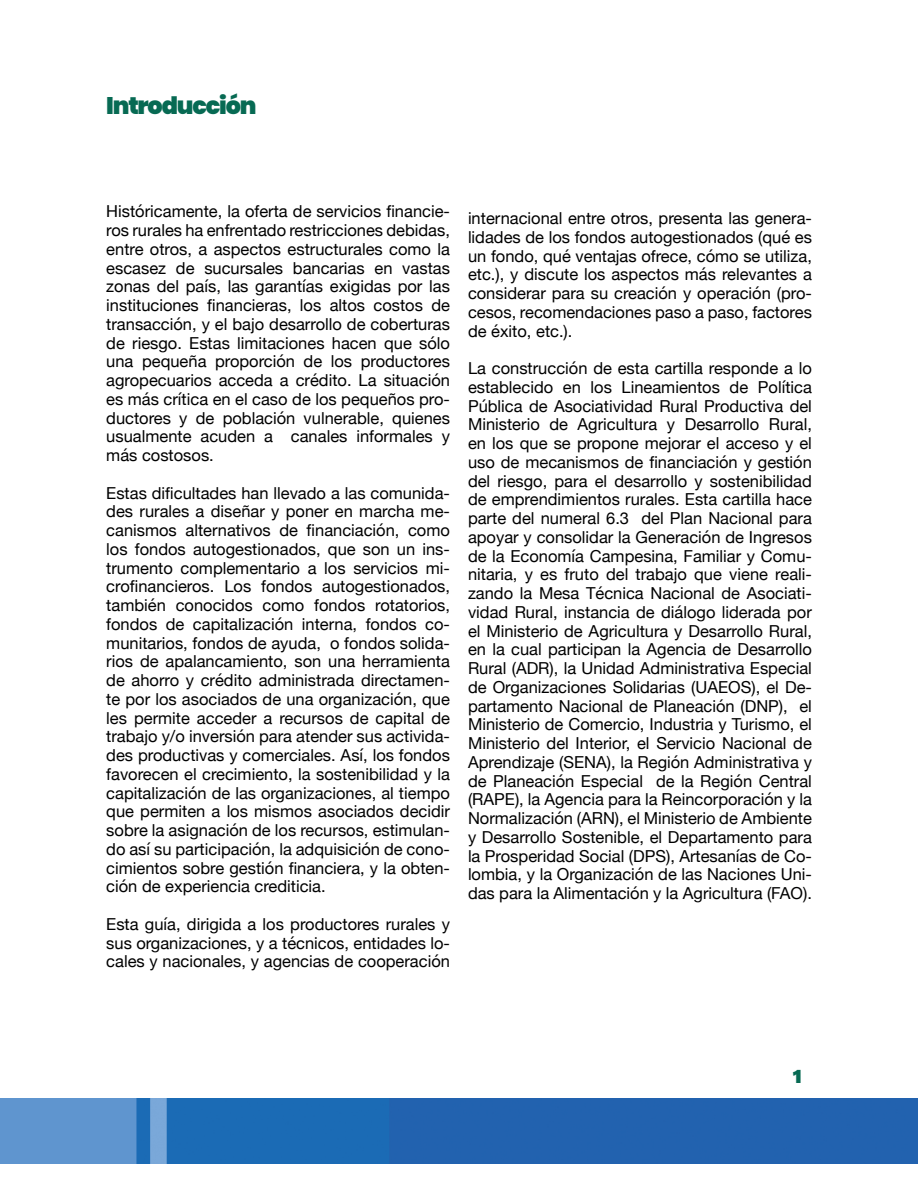
<style>
.page{position:relative;width:918px;height:1188px;background:#fff}
.page>*{position:absolute;margin:0;border:0;box-sizing:border-box;transform-origin:0 0}
.t1{font:900 24px "Poppins";letter-spacing:-.05em;color:#076a53}
.t2{font:900 19.5px "Work Sans";color:#076a53}
.t3{font:16.5px/18.8px "Helvetica Neue";color:#000001;text-align:justify}
</style>
<div class="page">
<img style="left:2px;top:1099px;width:916px;height:65px">
<img style="left:0;top:1099px;width:2px;height:65px">
<div style="left:783px;top:1098px;width:29px;height:66px;background:#2262af"></div>
<p class="t1" style="left:106px;top:92px;width:152px">Introducción</p>
<p class="t3" style="left:106px;top:203px;width:345px">Históricamente, la oferta de servicios financie&shy;ros rurales ha enfrentado restricciones debidas, entre otros, a aspectos estructurales como la escasez de sucursales bancarias en vastas zonas del país, las garantías exigidas por las instituciones financieras, los altos costos de transacción, y el bajo desarrollo de coberturas de riesgo. Estas limitaciones hacen que sólo una pequeña proporción de los productores agropecuarios acceda a crédito. La situación es más crítica en el caso de los pequeños pro&shy;ductores y de población vulnerable, quienes usualmente acuden a canales informales y más costosos.</p>
<p class="t3" style="left:106px;top:484px;width:345px">Estas dificultades han llevado a las comunida&shy;des rurales a diseñar y poner en marcha me&shy;canismos alternativos de financiación, como los fondos autogestionados, que son un ins&shy;trumento complementario a los servicios mi&shy;crofinancieros. Los fondos autogestionados, también conocidos como fondos rotatorios, fondos de capitalización interna, fondos co&shy;munitarios, fondos de ayuda, o fondos solida&shy;rios de apalancamiento, son una herramienta de ahorro y crédito administrada directamen&shy;te por los asociados de una organización, que les permite acceder a recursos de capital de trabajo y/o inversión para atender sus activida&shy;des productivas y comerciales. Así, los fondos favorecen el crecimiento, la sostenibilidad y la capitalización de las organizaciones, al tiempo que permiten a los mismos asociados decidir sobre la asignación de los recursos, estimulan&shy;do así su participación, la adquisición de cono&shy;cimientos sobre gestión financiera, y la obten&shy;ción de experiencia crediticia.</p>
<p class="t3" style="left:106px;top:916px;width:345px">Esta guía, dirigida a los productores rurales y sus organizaciones, y a técnicos, entidades lo&shy;cales y nacionales, y agencias de cooperación</p>
<p class="t3" style="left:468px;top:210px;width:345px">internacional entre otros, presenta las genera&shy;lidades de los fondos autogestionados (qué es un fondo, qué ventajas ofrece, cómo se utiliza, etc.), y discute los aspectos más relevantes a considerar para su creación y operación (pro&shy;cesos, recomendaciones paso a paso, factores de éxito, etc.).</p>
<p class="t3" style="left:468px;top:360px;width:345px">La construcción de esta cartilla responde a lo establecido en los Lineamientos de Política Pública de Asociatividad Rural Productiva del Ministerio de Agricultura y Desarrollo Rural, en los que se propone mejorar el acceso y el uso de mecanismos de financiación y gestión del riesgo, para el desarrollo y sostenibilidad de emprendimientos rurales. Esta cartilla hace parte del numeral 6.3 del Plan Nacional para apoyar y consolidar la Generación de Ingresos de la Economía Campesina, Familiar y Comu&shy;nitaria, y es fruto del trabajo que viene reali&shy;zando la Mesa Técnica Nacional de Asociati&shy;vidad Rural, instancia de diálogo liderada por el Ministerio de Agricultura y Desarrollo Rural, en la cual participan la Agencia de Desarrollo Rural (ADR), la Unidad Administrativa Especial de Organizaciones Solidarias (UAEOS), el De&shy;partamento Nacional de Planeación (DNP), el Ministerio de Comercio, Industria y Turismo, el Ministerio del Interior, el Servicio Nacional de Aprendizaje (SENA), la Región Administrativa y de Planeación Especial de la Región Central (RAPE), la Agencia para la Reincorporación y la Normalización (ARN), el Ministerio de Ambiente y Desarrollo Sostenible, el Departamento para la Prosperidad Social (DPS), Artesanías de Co&shy;lombia, y la Organización de las Naciones Uni&shy;das para la Alimentación y la Agricultura (FAO).</p>
<p class="t2" style="left:793px;top:1061px;width:10px">1</p>
</div>
